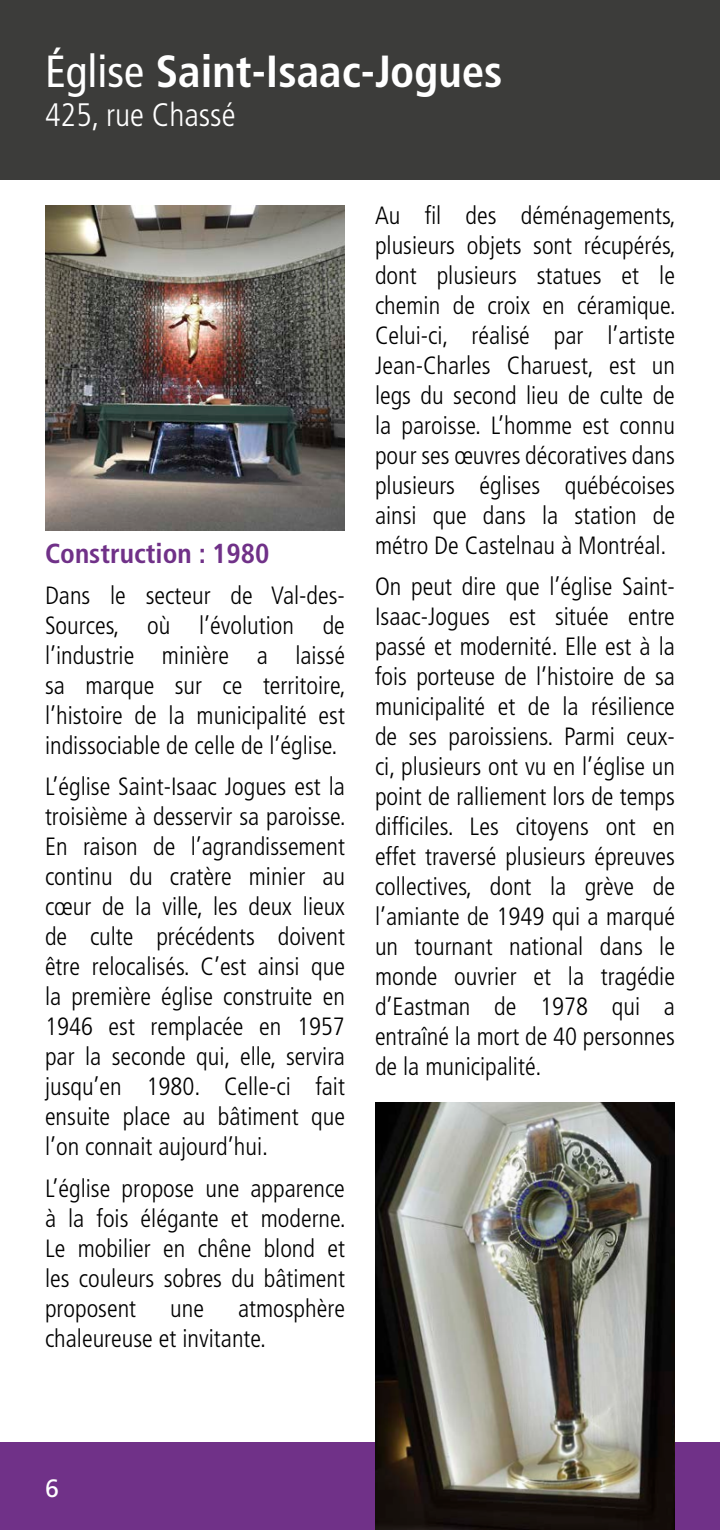
<style>
.page{position:relative;width:720px;height:1530px;background:#fff}
.page>*{position:absolute;margin:0;border:0;box-sizing:border-box;transform-origin:0 0}
.t1{font:700 condensed 45px "Frutiger";color:#fff}
.t2{font:300 condensed 32.5px "Frutiger";color:#fff}
.t3{font:700 condensed 27.5px "Frutiger";color:#703188}
.t4{font:300 condensed 25px/30px "Frutiger";color:#000;text-align:justify}
.t5{font:25px "Frutiger";color:#fff}
.s1{font-weight:400}
</style>
<div class="page">
<div style="left:0;top:1442px;width:720px;height:88px;background:#703188"></div>
<div style="left:0;top:0;width:720px;height:180px;background:#3c3c3a"></div>
<img style="left:45px;top:205px;width:300px;height:326px">
<img style="left:375px;top:1102px;width:300px;height:428px">
<h1 class="t1" style="left:45px;top:45px;width:459px"><span class="s1">Église</span> Saint-Isaac-Jogues</h1>
<h2 class="t2" style="left:45px;top:97px;width:192px">425, rue Chassé</h2>
<p class="t3" style="left:45px;top:537px;width:226px">Construction : 1980</p>
<p class="t4" style="left:45px;top:581px;width:302px">Dans le secteur de Val-des-Sources, où l’évolution de l’industrie minière a laissé sa marque sur ce territoire, l’histoire de la municipalité est indissociable de celle de l’église.</p>
<p class="t4" style="left:45px;top:772px;width:302px">L’église Saint-Isaac Jogues est la troisième à desservir sa paroisse.<br>En raison de l’agrandissement continu du cratère minier au cœur de la ville, les deux lieux de culte précédents doivent être relocalisés. C’est ainsi que la première église construite en 1946 est remplacée en 1957 par la seconde qui, elle, servira jusqu’en 1980. Celle-ci fait ensuite place au bâtiment que l’on connait aujourd’hui.</p>
<p class="t4" style="left:45px;top:1173px;width:302px">L’église propose une apparence à la fois élégante et moderne.<br>Le mobilier en chêne blond et les couleurs sobres du bâtiment proposent</p>
<p class="t4" style="left:45px;top:1293px;width:302px;text-indent:193px">atmosphère chaleureuse et invitante.</p>
<p class="t4" style="left:170px;top:1293px;width:35px">une</p>
<p class="t4" style="left:375px;top:201px;width:302px">Au fil des déménagements, plusieurs objets sont récupérés, dont plusieurs statues et le chemin de croix en céramique.<br>Celui-ci, réalisé par l’artiste Jean-Charles Charuest, est un legs du second lieu de culte de la paroisse. L’homme est connu pour ses œuvres décoratives dans plusieurs églises québécoises ainsi que dans la station de métro De Castelnau à Montréal.</p>
<p class="t4" style="left:375px;top:572px;width:302px">On peut dire que l’église Saint-Isaac-Jogues est située entre passé et modernité. Elle est à la fois porteuse de l’histoire de sa municipalité et de la résilience de ses paroissiens. Parmi ceux&shy;ci, plusieurs ont vu en l’église un point de ralliement lors de temps difficiles. Les citoyens ont en effet traversé plusieurs épreuves collectives, dont la grève de l’amiante de 1949 qui a marqué un tournant national dans le monde ouvrier et la tragédie d’Eastman de 1978 qui a entraîné la mort de 40 personnes de la municipalité.</p>
<p class="t5" style="left:45px;top:1473px;width:15px">6</p>
</div>
